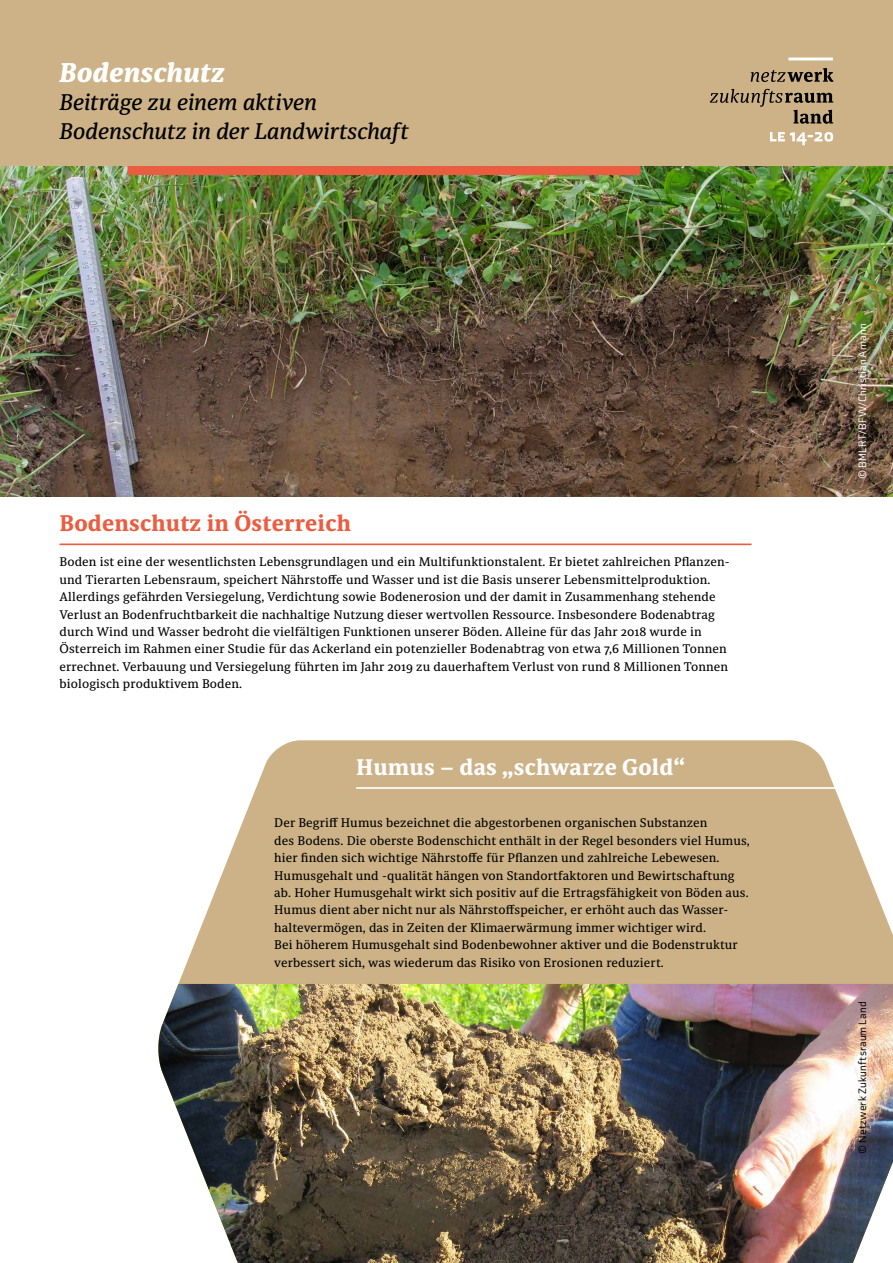
<style>
.page{position:relative;width:893px;height:1263px;background:#fff}
.page>*{position:absolute;margin:0;border:0;box-sizing:border-box;transform-origin:0 0}
.t1{font:italic 800 27px "Sindelar";letter-spacing:.005em;color:#fff}
.t2{font:22.5px/28.5px "Sindelar Regular C Italic";letter-spacing:-.01em;color:#000}
.t3{font:700 22.5px "Sindelar";letter-spacing:.01em;color:#eb5d40}
.t4{font:700 22.5px "Sindelar";letter-spacing:.01em;color:#fff}
.t5{font:12.45px/17.4px "Sindelar Regular B";letter-spacing:.01em;color:#000}
.t6{font:11.1px "Axia";letter-spacing:.02em;color:#fff}
.t7{font:11.1px "Axia";letter-spacing:.02em;color:#000}
</style>
<div class="page">
<div style="left:0;top:0;width:893px;height:166px;background:#ccb286"></div>
<svg style="left:770px;top:132px;width:63px;height:13px"></svg>
<hr style="left:788px;top:58px;width:45px;height:2px;background:#fff">
<svg style="left:710px;top:89px;width:123px;height:35px"></svg>
<svg style="left:751px;top:68px;width:82px;height:14px"></svg>
<svg style="left:178px;top:740px;width:715px;height:244px;fill:#ccb286"></svg>
<img style="left:158px;top:984px;width:735px;height:279px">
<img style="left:0;top:166px;width:893px;height:331px">
<div style="left:128px;top:166px;width:513px;height:9px;background:#eb5d40"></div>
<hr style="left:60px;top:543px;width:692px;height:2px;background:#eb5d40">
<hr style="left:356px;top:787px;width:537px;height:2px;background:#fff">
<h1 class="t1" style="left:60px;top:56px;width:167px">Bodenschutz</h1>
<h2 class="t2" style="left:60px;top:89px;width:351px">Beiträge zu einem aktiven<br>Bodenschutz in der Landwirtschaft</h2>
<h2 class="t3" style="left:60px;top:510px;width:293px">Bodenschutz in Österreich</h2>
<p class="t5" style="left:60px;top:554px;width:671px">Boden ist eine der wesentlichsten Lebensgrundlagen und ein Multifunktionstalent. Er bietet zahlreichen Pflanzen&shy;und Tierarten Lebensraum, speichert Nährstoffe und Wasser und ist die Basis unserer Lebensmittelproduktion.<br>Allerdings gefährden Versiegelung, Verdichtung sowie Bodenerosion und der damit in Zusammenhang stehende Verlust an Bodenfruchtbarkeit die nachhaltige Nutzung dieser wertvollen Ressource. Insbesondere Bodenabtrag durch Wind und Wasser bedroht die vielfältigen Funktionen unserer Böden. Alleine für das Jahr 2018 wurde in Österreich im Rahmen einer Studie für das Ackerland ein potenzieller Bodenabtrag von etwa 7,6 Millionen Tonnen errechnet. Verbauung und Versiegelung führten im Jahr 2019 zu dauerhaftem Verlust von rund 8 Millionen Tonnen biologisch produktivem Boden.</p>
<h2 class="t4" style="left:356px;top:754px;width:330px">Humus – das „schwarze Gold“</h2>
<p class="t5" style="left:274px;top:815px;width:477px">Der Begriff Humus bezeichnet die abgestorbenen organischen Substanzen<br>des Bodens. Die oberste Bodenschicht enthält in der Regel besonders viel Humus, hier finden sich wichtige Nährstoffe für Pflanzen und zahlreiche Lebewesen.<br>Humusgehalt und -qualität hängen von Standortfaktoren und Bewirtschaftung ab. Hoher Humusgehalt wirkt sich positiv auf die Ertragsfähigkeit von Böden aus.<br>Humus dient aber nicht nur als Nährstoffspeicher, er erhöht auch das Wasser&shy;haltevermögen, das in Zeiten der Klimaerwärmung immer wichtiger wird.<br>Bei höherem Humusgehalt sind Bodenbewohner aktiver und die Bodenstruktur verbessert sich, was wiederum das Risiko von Erosionen reduziert.</p>
<p class="t6" style="left:856px;top:479px;width:157px;rotate:-90deg">© BMLRT/BFW/Christian Amann</p>
<p class="t7" style="left:856px;top:1154px;width:154px;rotate:-90deg">© Netzwerk Zukunftsraum Land</p>
</div>
